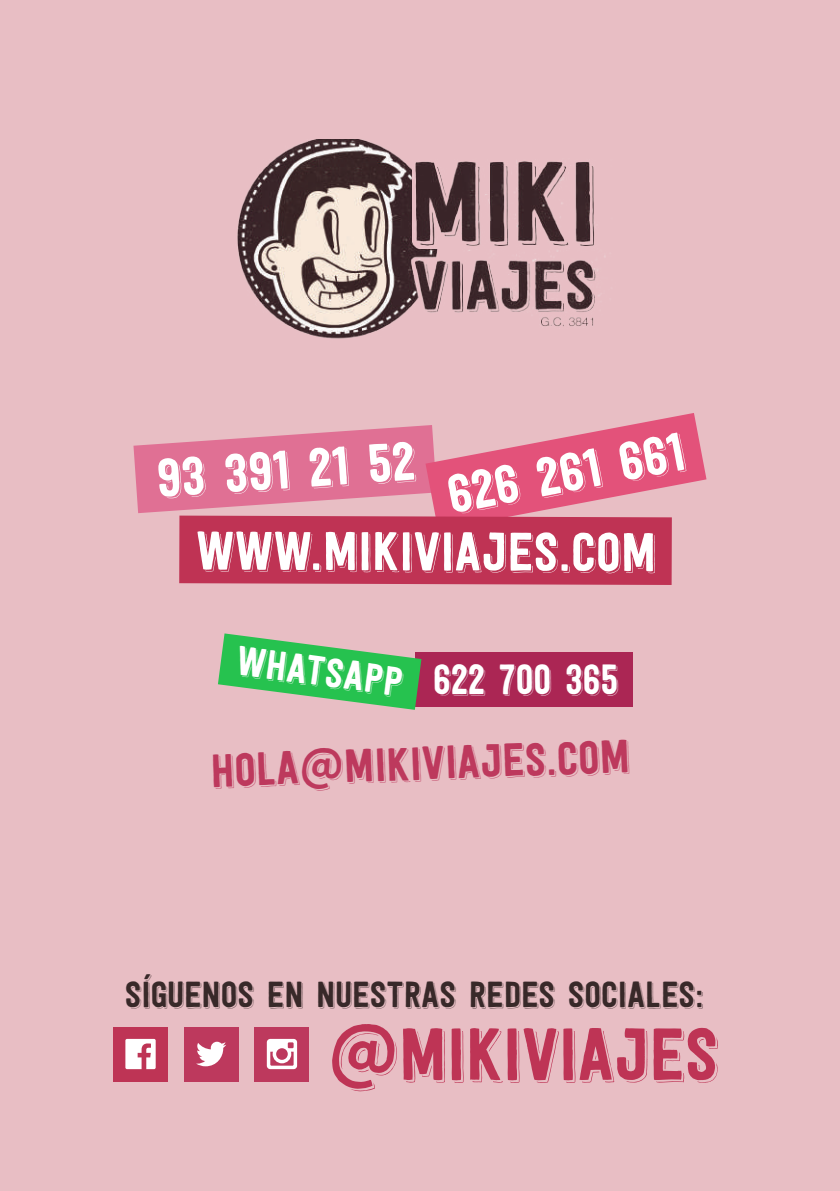
<style>
.page{position:relative;width:840px;height:1191px;background:#fff}
.page>*{position:absolute;margin:0;border:0;box-sizing:border-box;transform-origin:0 0}
.t1{font:72.8px "Festivo Letters No.14";color:#be3455}
.t2{font:53.6px "Festivo Letters No.14";color:#fff}
.t3{font:46px "Festivo Letters No.14";color:#bd395d}
.t4{font:42px "Festivo Letters No.14";color:#fff;scale:.94 1}
.t5{font:40.6px "Festivo Letters No.14";color:#fff}
.t6{font:36px "Festivo Letters No.14";color:#382929}
</style>
<div class="page">
<div style="left:0;top:0;width:839px;height:1191px;background:#e8bec4"></div>
<div style="left:184px;top:1027px;width:54px;height:54px;background:#bd395d"></div>
<svg style="left:196px;top:1041px;width:30px;height:25px"></svg>
<div style="left:255px;top:1027px;width:54px;height:54px;background:#bd395d"></div>
<svg style="left:267px;top:1039px;width:30px;height:30px"></svg>
<div style="left:113px;top:1027px;width:54px;height:54px;background:#be3455"></div>
<svg style="left:125px;top:1039px;width:31px;height:30px"></svg>
<img style="left:210px;top:139px;width:430px;height:217px">
<div style="left:415px;top:652px;width:217px;height:54px;background:#ab2654"></div>
<svg style="left:218px;top:633px;width:203px;height:77px;background:#69be76"></svg>
<svg style="left:133px;top:413px;width:573px;height:172px;background:#d76b86"></svg>
<p class="t2" style="left:154px;top:446px;width:260px;rotate:-4deg">93 391 21 52</p>
<p class="t2" style="left:441px;top:464px;width:242px;rotate:-11deg">626 261 661</p>
<p class="t2" style="left:195px;top:519px;width:462px">WWW.MIKIVIAJES.COM</p>
<p class="t5" style="left:240px;top:636px;width:169px;rotate:7deg">WHATSAPP</p>
<p class="t4" style="left:433px;top:653px;width:198px">622 700 365</p>
<p class="t3" style="left:210px;top:742px;width:421px;rotate:-2deg">HOLA@MIKIVIAJES.COM</p>
<p class="t6" style="left:125px;top:972px;width:580px">SÍGUENOS EN NUESTRAS REDES SOCIALES:</p>
<h1 class="t1" style="left:327px;top:1010px;width:392px">@MIKIVIAJES</h1>
</div>
